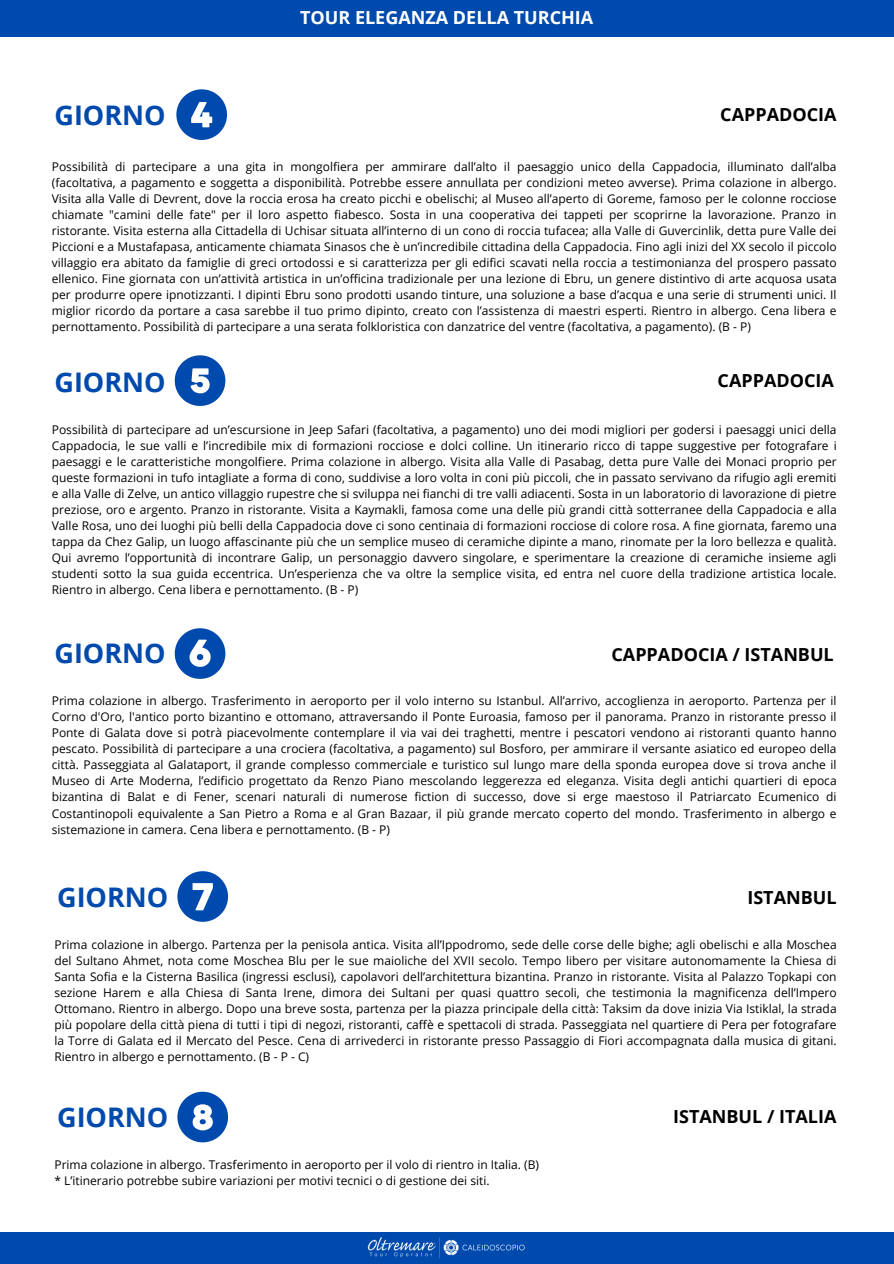
<style>
.page{position:relative;width:894px;height:1264px;background:#fff}
.page>*{position:absolute;margin:0;border:0;box-sizing:border-box;transform-origin:0 0}
.t1{font:700 27px "Open Sans";color:#004aad}
.t2{font:700 18px "Open Sans";color:#000}
.t3{font:700 18px "Open Sans";color:#fff}
.t4{font:12px/16px "Open Sans";color:#000;text-align:justify}
</style>
<div class="page">
<div style="left:0;top:0;width:893px;height:37px;background:#004aad"></div>
<svg style="left:175px;top:628px;width:50px;height:51px"></svg>
<svg style="left:177px;top:871px;width:51px;height:50px"></svg>
<svg style="left:175px;top:355px;width:50px;height:51px"></svg>
<svg style="left:176px;top:89px;width:51px;height:51px"></svg>
<div style="left:0;top:1231px;width:893px;height:32px;background:#004aad"></div>
<img style="left:367px;top:1237px;width:158px;height:21px">
<svg style="left:177px;top:1091px;width:51px;height:51px"></svg>
<p class="t3" style="left:300px;top:5px;width:294px">TOUR ELEGANZA DELLA TURCHIA</p>
<p class="t1" style="left:54px;top:96px;width:113px">GIORNO</p>
<h2 class="t2" style="left:720px;top:102px;width:118px">CAPPADOCIA</h2>
<h1 class="t4" style="left:52px;top:158px;width:786px">Possibilità di partecipare a una gita in mongolfiera per ammirare dall’alto il paesaggio unico della Cappadocia, illuminato dall’alba (facoltativa, a pagamento e soggetta a disponibilità. Potrebbe essere annullata per condizioni meteo avverse). Prima colazione in albergo.<br>Visita alla Valle di Devrent, dove la roccia erosa ha creato picchi e obelischi; al Museo all’aperto di Goreme, famoso per le colonne rocciose chiamate "camini delle fate" per il loro aspetto fiabesco. Sosta in una cooperativa dei tappeti per scoprirne la lavorazione. Pranzo in ristorante. Visita esterna alla Cittadella di Uchisar situata all’interno di un cono di roccia tufacea; alla Valle di Guvercinlik, detta pure Valle dei Piccioni e a Mustafapasa, anticamente chiamata Sinasos che è un’incredibile cittadina della Cappadocia. Fino agli inizi del XX secolo il piccolo villaggio era abitato da famiglie di greci ortodossi e si caratterizza per gli edifici scavati nella roccia a testimonianza del prospero passato ellenico. Fine giornata con un’attività artistica in un’officina tradizionale per una lezione di Ebru, un genere distintivo di arte acquosa usata per produrre opere ipnotizzanti. I dipinti Ebru sono prodotti usando tinture, una soluzione a base d’acqua e una serie di strumenti unici. Il miglior ricordo da portare a casa sarebbe il tuo primo dipinto, creato con l’assistenza di maestri esperti. Rientro in albergo. Cena libera e pernottamento. Possibilità di partecipare a una serata folkloristica con danzatrice del ventre (facoltativa, a pagamento). (B - P)</h1>
<h2 class="t1" style="left:54px;top:363px;width:113px">GIORNO</h2>
<p class="t2" style="left:717px;top:368px;width:118px">CAPPADOCIA</p>
<h1 class="t4" style="left:52px;top:421px;width:786px">Possibilità di partecipare ad un’escursione in Jeep Safari (facoltativa, a pagamento) uno dei modi migliori per godersi i paesaggi unici della Cappadocia, le sue valli e l’incredibile mix di formazioni rocciose e dolci colline. Un itinerario ricco di tappe suggestive per fotografare i paesaggi e le caratteristiche mongolfiere. Prima colazione in albergo. Visita alla Valle di Pasabag, detta pure Valle dei Monaci proprio per queste formazioni in tufo intagliate a forma di cono, suddivise a loro volta in coni più piccoli, che in passato servivano da rifugio agli eremiti e alla Valle di Zelve, un antico villaggio rupestre che si sviluppa nei fianchi di tre valli adiacenti. Sosta in un laboratorio di lavorazione di pietre preziose, oro e argento. Pranzo in ristorante. Visita a Kaymakli, famosa come una delle più grandi città sotterranee della Cappadocia e alla Valle Rosa, uno dei luoghi più belli della Cappadocia dove ci sono centinaia di formazioni rocciose di colore rosa. A fine giornata, faremo una tappa da Chez Galip, un luogo affascinante più che un semplice museo di ceramiche dipinte a mano, rinomate per la loro bellezza e qualità.<br>Qui avremo l’opportunità di incontrare Galip, un personaggio davvero singolare, e sperimentare la creazione di ceramiche insieme agli studenti sotto la sua guida eccentrica. Un’esperienza che va oltre la semplice visita, ed entra nel cuore della tradizione artistica locale.<br>Rientro in albergo. Cena libera e pernottamento. (B - P)</h1>
<p class="t1" style="left:54px;top:634px;width:113px">GIORNO</p>
<h1 class="t2" style="left:611px;top:641px;width:224px">CAPPADOCIA / ISTANBUL</h1>
<h2 class="t4" style="left:52px;top:692px;width:786px">Prima colazione in albergo. Trasferimento in aeroporto per il volo interno su Istanbul. All’arrivo, accoglienza in aeroporto. Partenza per il Corno d'Oro, l'antico porto bizantino e ottomano, attraversando il Ponte Euroasia, famoso per il panorama. Pranzo in ristorante presso il Ponte di Galata dove si potrà piacevolmente contemplare il via vai dei traghetti, mentre i pescatori vendono ai ristoranti quanto hanno pescato. Possibilità di partecipare a una crociera (facoltativa, a pagamento) sul Bosforo, per ammirare il versante asiatico ed europeo della città. Passeggiata al Galataport, il grande complesso commerciale e turistico sul lungo mare della sponda europea dove si trova anche il Museo di Arte Moderna, l’edificio progettato da Renzo Piano mescolando leggerezza ed eleganza. Visita degli antichi quartieri di epoca bizantina di Balat e di Fener, scenari naturali di numerose fiction di successo, dove si erge maestoso il Patriarcato Ecumenico di Costantinopoli equivalente a San Pietro a Roma e al Gran Bazaar, il più grande mercato coperto del mondo. Trasferimento in albergo e sistemazione in camera. Cena libera e pernottamento. (B - P)</h2>
<p class="t1" style="left:57px;top:877px;width:113px">GIORNO</p>
<h2 class="t2" style="left:747px;top:884px;width:91px">ISTANBUL</h2>
<p class="t4" style="left:54px;top:936px;width:783px">Prima colazione in albergo. Partenza per la penisola antica. Visita all’Ippodromo, sede delle corse delle bighe; agli obelischi e alla Moschea del Sultano Ahmet, nota come Moschea Blu per le sue maioliche del XVII secolo. Tempo libero per visitare autonomamente la Chiesa di Santa Sofia e la Cisterna Basilica (ingressi esclusi), capolavori dell’architettura bizantina. Pranzo in ristorante. Visita al Palazzo Topkapi con sezione Harem e alla Chiesa di Santa Irene, dimora dei Sultani per quasi quattro secoli, che testimonia la magnificenza dell’Impero Ottomano. Rientro in albergo. Dopo una breve sosta, partenza per la piazza principale della città: Taksim da dove inizia Via Istiklal, la strada più popolare della città piena di tutti i tipi di negozi, ristoranti, caffè e spettacoli di strada. Passeggiata nel quartiere di Pera per fotografare la Torre di Galata ed il Mercato del Pesce. Cena di arrivederci in ristorante presso Passaggio di Fiori accompagnata dalla musica di gitani.<br>Rientro in albergo e pernottamento. (B - P - C)</p>
<p class="t1" style="left:57px;top:1098px;width:113px">GIORNO</p>
<h2 class="t2" style="left:673px;top:1103px;width:165px">ISTANBUL / ITALIA</h2>
<p class="t4" style="left:54px;top:1156px;width:486px">Prima colazione in albergo. Trasferimento in aeroporto per il volo di rientro in Italia. (B)</p>
<h1 class="t4" style="left:54px;top:1172px;width:436px">* L’itinerario potrebbe subire variazioni per motivi tecnici o di gestione dei siti.</h1>
</div>
